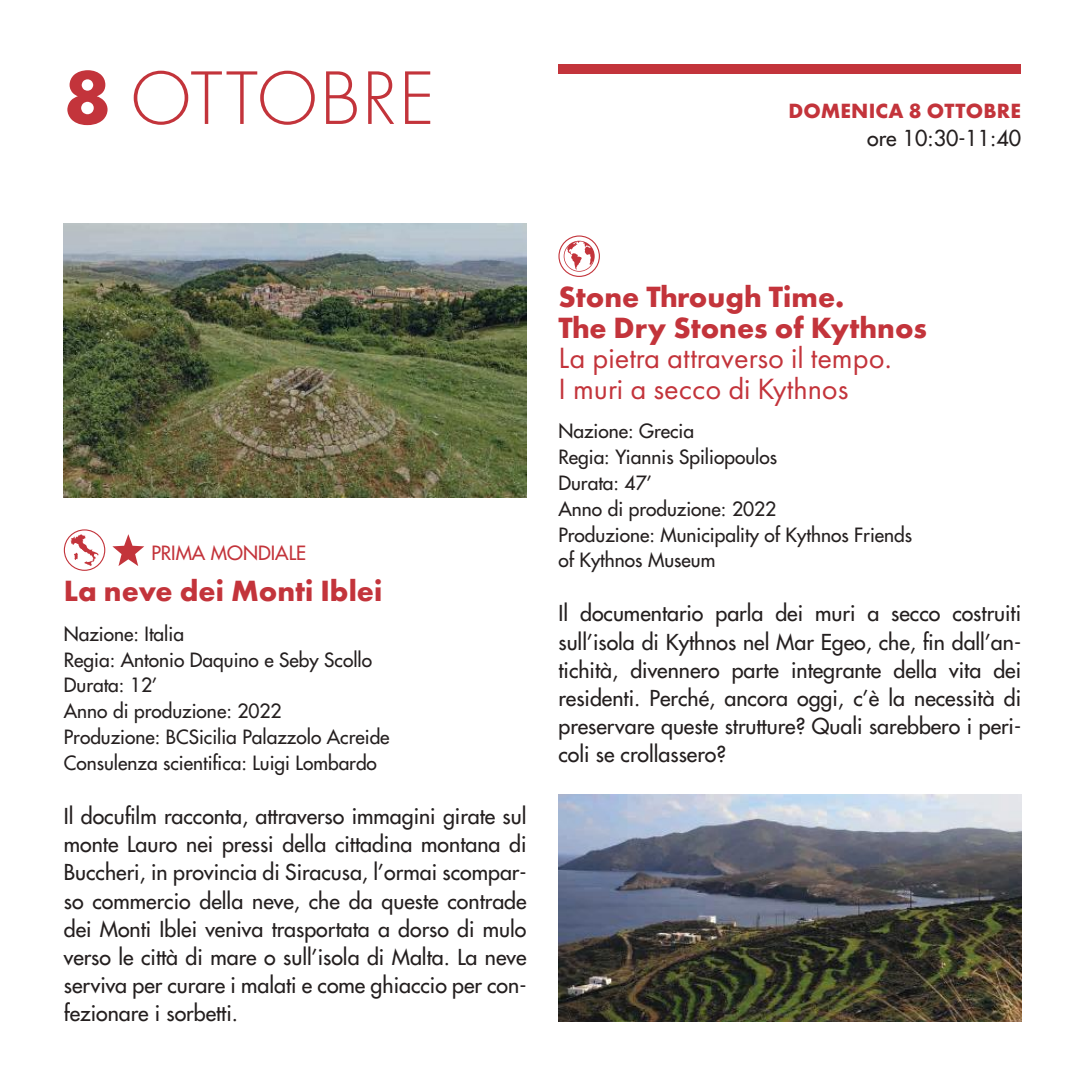
<style>
.page{position:relative;width:1085px;height:1085px;background:#fff}
.page>*{position:absolute;margin:0;border:0;box-sizing:border-box;transform-origin:0 0}
.t1{font:300 78.75px "Futura PT";color:#c3343b}
.t2{font:700 30.38px/30.4px "Futura PT";color:#c3343b}
.t3{font:30.38px/30.4px "Futura PT";color:#c3343b}
.t4{font:500 21.38px/28.1px "Futura Std";color:#241f1f;text-align:justify}
.t5{font:700 21.38px "Futura PT";letter-spacing:.01em;color:#c3343b}
.t6{font:500 19.12px/25.9px "Futura Std";color:#241f1f}
.t7{font:500 19.12px "Futura Std";color:#c3343b}
.s1{font-weight:700}
</style>
<div class="page">
<div style="left:558px;top:64px;width:462px;height:9px;background:#c3343b"></div>
<div style="left:64px;top:529px;width:41px;height:41px;border:1px solid #c3343b;border-radius:50%"></div>
<svg style="left:71px;top:534px;width:27px;height:32px"></svg>
<svg style="left:112px;top:534px;width:32px;height:32px"></svg>
<div style="left:558px;top:235px;width:42px;height:42px;border:1px solid #c3343b;border-radius:50%"></div>
<svg style="left:563px;top:241px;width:31px;height:31px"></svg>
<img style="left:64px;top:223px;width:462px;height:274px">
<img style="left:558px;top:794px;width:462px;height:226px">
<h1 class="t1" style="left:64px;top:53px;width:372px"><span class="s1">8</span> OTTOBRE</h1>
<p class="t5" style="left:788px;top:97px;width:234px">DOMENICA 8 OTTOBRE</p>
<p class="t4" style="left:867px;top:124px;width:155px">ore 10:30-11:40</p>
<p class="t7" style="left:151px;top:540px;width:156px">PRIMA MONDIALE</p>
<h2 class="t2" style="left:64px;top:575px;width:320px">La neve dei Monti Iblei</h2>
<p class="t6" style="left:64px;top:620px;width:327px">Nazione: Italia<br>Regia: Antonio Daquino e Seby Scollo<br>Durata: 12’<br>Anno di produzione: 2022<br>Produzione: BCSicilia Palazzolo Acreide<br>Consulenza scientifica: Luigi Lombardo</p>
<p class="t4" style="left:64px;top:802px;width:464px">Il docufilm racconta, attraverso immagini girate sul monte Lauro nei pressi della cittadina montana di Buccheri, in provincia di Siracusa, l’ormai scompar&shy;so commercio della neve, che da queste contrade dei Monti Iblei veniva trasportata a dorso di mulo verso le città di mare o sull’isola di Malta. La neve serviva per curare i malati e come ghiaccio per con&shy;fezionare i sorbetti.</p>
<h2 class="t2" style="left:558px;top:281px;width:370px">Stone Through Time.<br>The Dry Stones of Kythnos</h2>
<h2 class="t3" style="left:558px;top:342px;width:334px">La pietra attraverso il tempo.<br>I muri a secco di Kythnos</h2>
<p class="t6" style="left:558px;top:418px;width:355px">Nazione: Grecia<br>Regia: Yiannis Spiliopoulos<br>Durata: 47’<br>Anno di produzione: 2022<br>Produzione: Municipality of Kythnos Friends of Kythnos Museum</p>
<p class="t4" style="left:558px;top:599px;width:464px">Il documentario parla dei muri a secco costruiti sull’isola di Kythnos nel Mar Egeo, che, fin dall’an&shy;tichità, divennero parte integrante della vita dei residenti. Perché, ancora oggi, c’è la necessità di preservare queste strutture? Quali sarebbero i peri&shy;coli se crollassero?</p>
</div>
